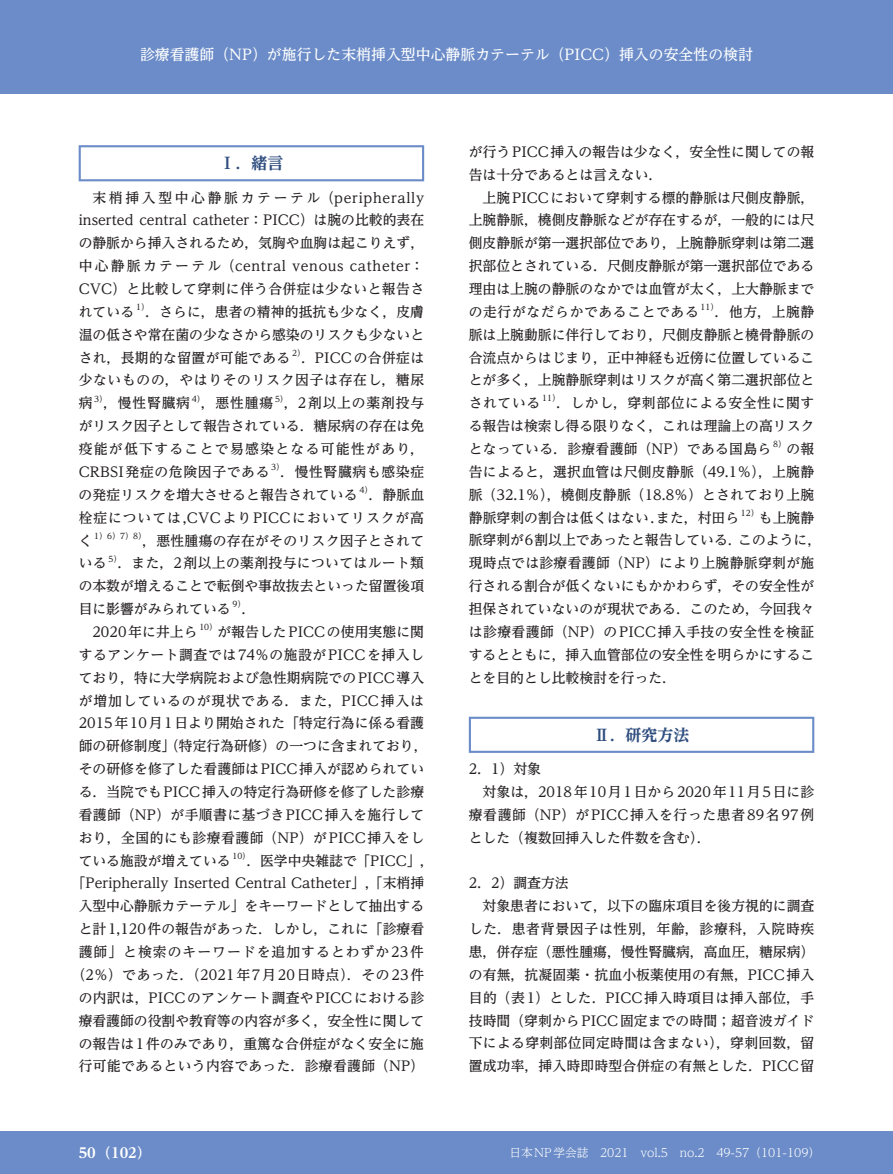
<style>
.page{position:relative;width:893px;height:1174px;background:#fff}
.page>*{position:absolute;margin:0;border:0;box-sizing:border-box;transform-origin:0 0}
.t1{font:700 expanded 15.9px "UD Reimin Pr 6 N";color:#2e4d7e}
.t2{font:500 14.85px "UD Reimin Pr 6 N";color:#fff}
.t3{font:500 13.8px/22.8px "UD Reimin Pr 6 N";letter-spacing:.005em;color:#231f20;text-align:justify}
.t4{font:500 13.8px "UD Reimin Pr 6 N";letter-spacing:.045em;color:#231f20}
.t5{font:500 13.8px "UD Reimin Pr 6 N";letter-spacing:.03em;color:#231f20}
.t6{font:500 13.8px "UD Reimin Pr 6 N";letter-spacing:.025em;color:#231f20}
.t7{font:500 13.8px "UD Reimin Pr 6 N";letter-spacing:.055em;color:#231f20}
.t8{font:800 13.8px "UD Reimin Pr 6 N";color:#fff}
.t9{font:300 11.7px "UD Reimin Pr 6 N";color:#fff}
.t10{font:500 8.1px "UD Reimin Pr 6 N";color:#231f20}
</style>
<div class="page">
<div style="left:0;top:1131px;width:893px;height:43px;background:#6b8cc8"></div>
<div style="left:0;top:0;width:893px;height:94px;background:#6b8cc8"></div>
<div style="left:79px;top:145px;width:345px;height:36px;background:linear-gradient(to right,#8da6d4,#8da6d4)"></div>
<div style="left:81px;top:147px;width:341px;height:32px;background:#fff"></div>
<svg style="left:469px;top:716px;width:345px;height:37px;background:#93abd6"></svg>
<div style="left:471px;top:719px;width:341px;height:31px;background:#fff"></div>
<p class="t2" style="left:140px;top:42px;width:614px">診療看護師（NP）が施行した末梢挿入型中心静脈カテーテル（PICC）挿入の安全性の検討</p>
<p class="t1" style="left:220px;top:150px;width:65px">Ⅰ．緒言</p>
<p class="t3" style="left:79px;top:186px;width:347px;text-indent:14px">末梢挿入型中心静脈カテーテル（peripherally inserted central catheter：PICC）は腕の比較的表在の静脈から挿入されるため，気胸や血胸は起こりえず，中心静脈カテーテル（central venous catheter：CVC）と比較して穿刺に伴う合併症は少ないと報告されている</p>
<p class="t10" style="left:136px;top:300px;width:15px">1）</p>
<p class="t3" style="left:79px;top:300px;width:347px;text-indent:66px">．さらに，患者の精神的抵抗も少なく，皮膚温の低さや常在菌の少なさから感染のリスクも少ないとされ，長期的な留置が可能である</p>
<p class="t10" style="left:292px;top:346px;width:15px">2）</p>
<p class="t3" style="left:79px;top:345px;width:347px;text-indent:222px">．PICCの合併症は少ないものの，やはりそのリスク因子は存在し，糖尿病</p>
<p class="t10" style="left:94px;top:392px;width:15px">3）</p>
<p class="t3" style="left:103px;top:391px;width:88px">，慢性腎臓病</p>
<p class="t10" style="left:192px;top:392px;width:15px">4）</p>
<p class="t3" style="left:201px;top:391px;width:74px">，悪性腫瘍</p>
<p class="t10" style="left:275px;top:392px;width:15px">5）</p>
<p class="t3" style="left:79px;top:391px;width:347px;text-indent:205px">，2剤以上の薬剤投与がリスク因子として報告されている．糖尿病の存在は免疫能が低下することで易感染となる可能性があり，CRBSI発症の危険因子である</p>
<p class="t10" style="left:271px;top:460px;width:15px">3）</p>
<p class="t3" style="left:79px;top:460px;width:347px;text-indent:202px">．慢性腎臓病も感染症の発症リスクを増大させると報告されている</p>
<p class="t10" style="left:359px;top:483px;width:15px">4）</p>
<p class="t3" style="left:79px;top:483px;width:347px;text-indent:290px">．静脈血栓症については,CVCよりPICCにおいてリスクが高く</p>
<p class="t10" style="left:94px;top:529px;width:54px">1）6）7）8）</p>
<p class="t3" style="left:142px;top:528px;width:283px">，悪性腫瘍の存在がそのリスク因子とされて</p>
<p class="t3" style="left:79px;top:551px;width:29px">いる</p>
<p class="t10" style="left:108px;top:552px;width:15px">5）</p>
<p class="t3" style="left:79px;top:551px;width:347px;text-indent:39px">．また，2剤以上の薬剤投与についてはルート類の本数が増えることで転倒や事故抜去といった留置後項目に影響がみられている</p>
<p class="t10" style="left:232px;top:597px;width:15px">9）</p>
<p class="t3" style="left:241px;top:597px;width:15px">．</p>
<p class="t3" style="left:92px;top:620px;width:107px">2020年に井上ら</p>
<p class="t10" style="left:199px;top:620px;width:19px">10）</p>
<p class="t3" style="left:79px;top:620px;width:350px;text-align:left;text-indent:139px">が報告したPICCの使用実態に関するアンケート調査では74％の施設がPICCを挿入しており，特に大学病院および急性期病院でのPICC導入が増加しているのが現状である．また，PICC挿入は<br>2015年10月1日より開始された「特定行為に係る看護師の研修制度」（特定行為研修）の一つに含まれており，その研修を修了した看護師はPICC挿入が認められている．当院でもPICC挿入の特定行為研修を修了した診療看護師（NP）が手順書に基づきPICC挿入を施行しており，全国的にも診療看護師（NP）がPICC挿入をしている施設が増えている</p>
<p class="t10" style="left:232px;top:849px;width:19px">10）</p>
<p class="t3" style="left:72px;top:848px;width:354px;text-align:right">．医学中央雑誌で「PICC」,<br>「Peripherally Inserted Central Catheter」,「末梢挿入型中心静脈カテーテル」をキーワードとして抽出すると計1,120件の報告があった．しかし，これに「診療看護師」と検索のキーワードを追加するとわずか23件（2％）であった．（2021年7月20日時点）．その23件の内訳は，PICCのアンケート調査やPICCにおける診療看護師の役割や教育等の内容が多く，安全性に関しての報告は1件のみであり，重篤な合併症がなく安全に施行可能であるという内容であった．診療看護師（NP）</p>
<p class="t3" style="left:469px;top:140px;width:347px">が行うPICC挿入の報告は少なく，安全性に関しての報告は十分であるとは言えない．</p>
<p class="t3" style="left:469px;top:185px;width:347px;text-indent:14px">上腕PICCにおいて穿刺する標的静脈は尺側皮静脈，上腕静脈，橈側皮静脈などが存在するが，一般的には尺側皮静脈が第一選択部位であり，上腕静脈穿刺は第二選択部位とされている．尺側皮静脈が第一選択部位である理由は上腕の静脈のなかでは血管が太く，上大静脈までの走行がなだらかであることである</p>
<p class="t10" style="left:701px;top:300px;width:20px">11）</p>
<p class="t3" style="left:469px;top:300px;width:347px;text-indent:246px">．他方，上腕静脈は上腕動脈に伴行しており，尺側皮静脈と橈骨静脈の合流点からはじまり，正中神経も近傍に位置していることが多く，上腕静脈穿刺はリスクが高く第二選択部位とされている</p>
<p class="t10" style="left:542px;top:392px;width:20px">11）</p>
<p class="t3" style="left:469px;top:391px;width:347px;text-indent:87px">．しかし，穿刺部位による安全性に関する報告は検索し得る限りなく，これは理論上の高リスクとなっている．診療看護師（NP）である国島ら</p>
<p class="t10" style="left:773px;top:437px;width:15px">8）</p>
<p class="t3" style="left:469px;top:437px;width:347px;text-indent:318px">の報告によると，選択血管は尺側皮静脈（49.1％），上腕静脈（32.1％），橈側皮静脈（18.8％）とされており上腕静脈穿刺の割合は低くはない.また，村田ら</p>
<p class="t10" style="left:741px;top:506px;width:19px">12）</p>
<p class="t3" style="left:469px;top:505px;width:354px;text-align:left;text-indent:290px">も上腕静脈穿刺が6割以上であったと報告している．このように，現時点では診療看護師（NP）により上腕静脈穿刺が施行される割合が低くないにもかかわらず，その安全性が担保されていないのが現状である．このため，今回我々は診療看護師（NP）のPICC挿入手技の安全性を検証するとともに，挿入血管部位の安全性を明らかにすることを目的とし比較検討を行った．</p>
<p class="t1" style="left:594px;top:721px;width:97px">Ⅱ．研究方法</p>
<p class="t3" style="left:469px;top:757px;width:74px">2．1）対象</p>
<p class="t3" style="left:483px;top:780px;width:333px">対象は，2018年10月1日から2020年11月5日に診</p>
<p class="t4" style="left:469px;top:803px;width:347px">療看護師（NP）がPICC挿入を行った患者89名97例</p>
<p class="t3" style="left:469px;top:825px;width:243px">とした（複数回挿入した件数を含む）．</p>
<p class="t3" style="left:469px;top:871px;width:101px">2．2）調査方法</p>
<p class="t3" style="left:483px;top:894px;width:333px">対象患者において，以下の臨床項目を後方視的に調査</p>
<p class="t7" style="left:469px;top:917px;width:347px">した．患者背景因子は性別，年齢，診療科，入院時疾</p>
<p class="t3" style="left:469px;top:940px;width:347px">患，併存症（悪性腫瘍，慢性腎臓病，高血圧，糖尿病）</p>
<p class="t3" style="left:469px;top:963px;width:347px">の有無，抗凝固薬・抗血小板薬使用の有無，PICC挿入</p>
<p class="t5" style="left:469px;top:986px;width:347px">目的（表1）とした．PICC挿入時項目は挿入部位，手</p>
<p class="t3" style="left:469px;top:1008px;width:347px">技時間（穿刺からPICC固定までの時間；超音波ガイド</p>
<p class="t6" style="left:469px;top:1032px;width:347px">下による穿刺部位同定時間は含まない），穿刺回数，留</p>
<p class="t3" style="left:469px;top:1054px;width:347px">置成功率，挿入時即時型合併症の有無とした．PICC留</p>
<p class="t8" style="left:79px;top:1141px;width:73px">50（102）</p>
<p class="t9" style="left:509px;top:1143px;width:312px">日本NP学会誌　2021　vol.5　no.2　49-57（101-109）</p>
</div>
